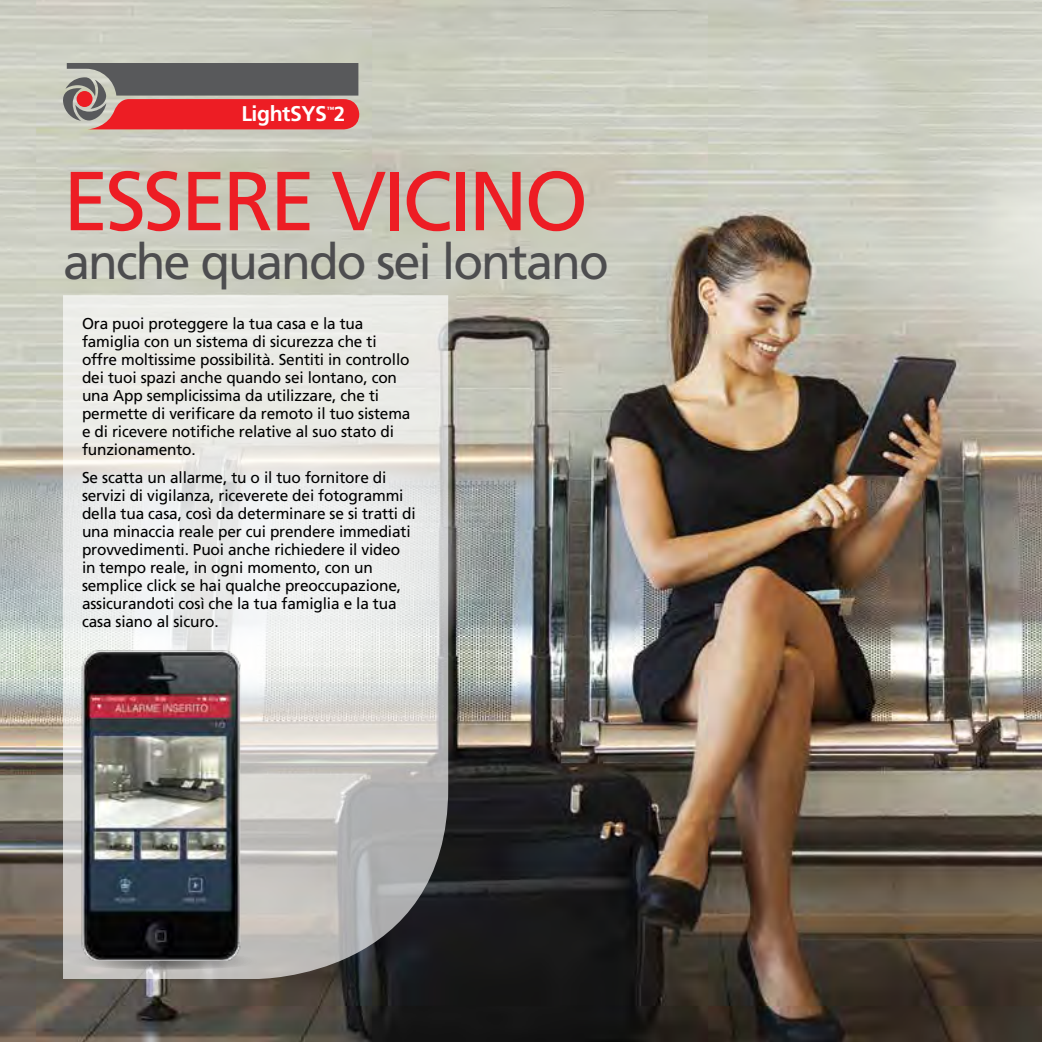
<style>
.page{position:relative;width:1042px;height:1042px;background:#fff}
.page>*{position:absolute;margin:0;border:0;box-sizing:border-box;transform-origin:0 0}
.t1{font:83.65px "Frutiger";letter-spacing:-.04em;color:#ed1d24}
.t2{font:49.7px "Frutiger";letter-spacing:-.04em;color:#4d4d4f}
.t3{font:700 21.35px "Frutiger";letter-spacing:-.02em;color:#fff}
.t4{font:15.75px/18px "Frutiger";letter-spacing:-.01em;color:#000}
.t5{font:700 7.52px "Frutiger";color:#fff}
.s1{font-size:20.47px}
</style>
<div class="page">
<img style="left:0;top:0;width:1042px;height:1042px">
<svg style="left:12px;top:429px;width:479px;height:268px;background:#a2a8a7"></svg>
<svg style="left:63px;top:295px;width:385px;height:684px;background:#d9d9d7"></svg>
<div style="left:873px;top:0;width:169px;height:513px;background:#fff;opacity:.75"></div>
<svg style="left:62px;top:63px;width:297px;height:66px;background:#a25354"></svg>
<svg style="left:66px;top:952px;width:198px;height:17px"></svg>
<img style="left:70px;top:644px;width:182px;height:316px">
<h3 class="t3" style="left:241px;top:101px;width:105px">LightSYS <span class="s1">2</span></h3>
<p class="t5" style="left:327px;top:105px;width:9px">TM</p>
<h1 class="t1" style="left:63px;top:152px;width:527px">ESSERE VICINO</h1>
<h2 class="t2" style="left:63px;top:232px;width:547px">anche quando sei lontano</h2>
<p class="t4" style="left:82px;top:314px;width:330px">Ora puoi proteggere la tua casa lae tua famiglia con un sistema di sicurezza che ti offre moltissime possibilità. Sentiti in controllo dei tuoi spazi anche quando sei lontano, con una App semplicissima da utilizzare, che ti permette di verificare da remoto il tuo sistema e di ricevere notifiche relative al suo stato di funzionamento.</p>
<p class="t4" style="left:82px;top:468px;width:335px">Se scatta un allarme, tu ilo tuo fornitore di servizi di vigilanza, riceverete dei fotogrammi della tua casa, così da determinare se si tratti di una minaccia reale per cui prendere immediati provvedimenti. Puoi anche richiedere il video in tempo reale in, ogni momento, con un semplice click se hai qualche preoccupazione, assicurandoti così che la tua famiglia lae tua casa siano al sicuro.</p>
</div>
